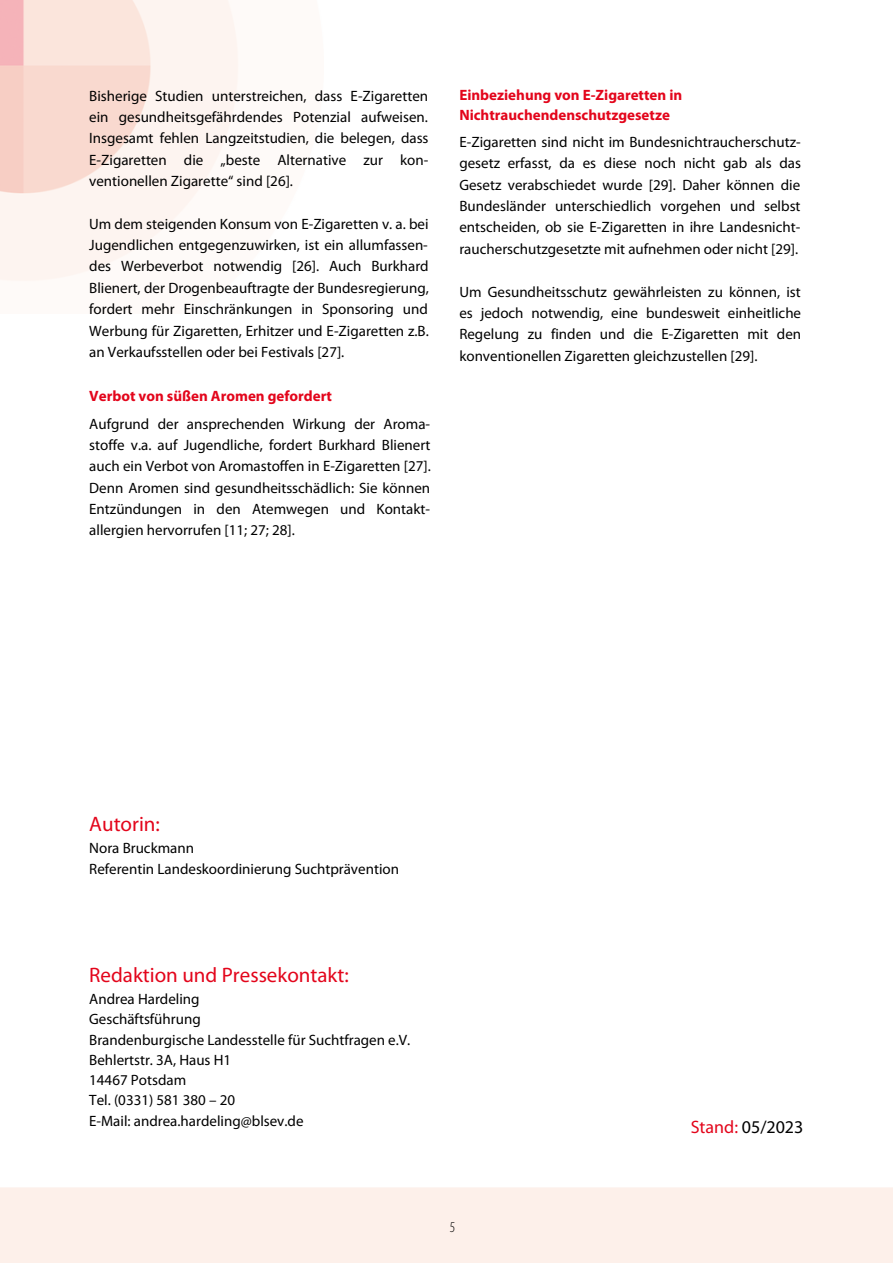
<style>
.page{position:relative;width:893px;height:1264px;background:#fff}
.page>*{position:absolute;margin:0;border:0;box-sizing:border-box;transform-origin:0 0}
.t1{font:21px "Myriad Pro";color:#e3051b}
.t2{font:18px "Myriad Pro";color:#000}
.t3{font:15px/21.3px "Myriad Pro";color:#000;text-align:justify}
.t4{font:700 15px/20.2px "Myriad Pro";color:#e3051b}
.t5{font:300 condensed 15px "Myriad Pro";color:#000}
.s1{color:#e3051b}
</style>
<div class="page">
<img style="left:0;top:0;width:238px;height:281px">
<div style="left:0;top:1187px;width:892px;height:75px;background:#fdf0ea"></div>
<p class="t3" style="left:89px;top:86px;width:341px">Bisherige Studien unterstreichen, dass E-Zigaretten ein gesundheitsgefährdendes Potenzial aufweisen.<br>Insgesamt fehlen Langzeitstudien, die belegen, dass E-Zigaretten die „beste Alternative zur kon&shy;ventionellen Zigarette“ sind [26].</p>
<p class="t3" style="left:89px;top:214px;width:341px">Um dem steigenden Konsum von E-Zigaretten v. a. bei Jugendlichen entgegenzuwirken, ist ein allumfassen&shy;des Werbeverbot notwendig [26]. Auch Burkhard Blienert, der Drogenbeauftragte der Bundesregierung, fordert mehr Einschränkungen in Sponsoring und Werbung für Zigaretten, Erhitzer und E-Zigaretten z.B. an Verkaufsstellen oder bei Festivals [27].</p>
<p class="t4" style="left:89px;top:387px;width:244px">Verbot von süßen Aromen gefordert</p>
<p class="t3" style="left:89px;top:414px;width:343px">Aufgrund der ansprechenden Wirkung der Aroma&shy;stoffe v.a. auf Jugendliche, fordert Burkhard Blienert auch ein Verbot von Aromastoffen in E-Zigaretten [27].<br>Denn Aromen sind gesundheitsschädlich: Sie können Entzündungen in den Atemwegen und Kontakt&shy;allergien hervorrufen [11; 27; 28].</p>
<p class="t4" style="left:459px;top:86px;width:224px">Einbeziehung von E-Zigaretten in<br>Nichtrauchendenschutzgesetze</p>
<p class="t3" style="left:459px;top:132px;width:343px">E-Zigaretten sind nicht im Bundesnichtraucherschutz&shy;gesetz erfasst, da es diese noch nicht gab als das Gesetz verabschiedet wurde [29]. Daher können die Bundesländer unterschiedlich vorgehen und selbst entscheiden, ob sie E-Zigaretten in ihre Landesnicht&shy;raucherschutzgesetzte mit aufnehmen oder nicht [29].</p>
<p class="t3" style="left:459px;top:282px;width:343px">Um Gesundheitsschutz gewährleisten zu können, ist es jedoch notwendig, eine bundesweit einheitliche Regelung zu finden und die E-Zigaretten mit den konventionellen Zigaretten gleichzustellen [29].</p>
<p class="t1" style="left:89px;top:815px;width:72px">Autorin:</p>
<p class="t3" style="left:89px;top:839px;width:106px">Nora Bruckmann</p>
<p class="t3" style="left:89px;top:859px;width:311px">Referentin Landeskoordinierung Suchtprävention</p>
<p class="t1" style="left:89px;top:965px;width:261px">Redaktion und Pressekontakt:</p>
<p class="t3" style="left:89px;top:989px;width:112px">Andrea Hardeling</p>
<p class="t3" style="left:89px;top:1009px;width:113px">Geschäftsführung</p>
<p class="t3" style="left:89px;top:1030px;width:322px">Brandenburgische Landesstelle für Suchtfragen e.V.</p>
<p class="t3" style="left:89px;top:1050px;width:143px">Behlertstr. 3A, Haus H1</p>
<p class="t3" style="left:89px;top:1070px;width:98px">14467 Potsdam</p>
<p class="t3" style="left:89px;top:1090px;width:147px">Tel. (0331) 581 380 – 20</p>
<p class="t3" style="left:89px;top:1111px;width:216px">E-Mail: andrea.hardeling@blsev.de</p>
<p class="t2" style="left:690px;top:1119px;width:114px"><span class="s1">Stand:</span> 05/2023</p>
<p class="t5" style="left:450px;top:1220px;width:7px">5</p>
</div>
